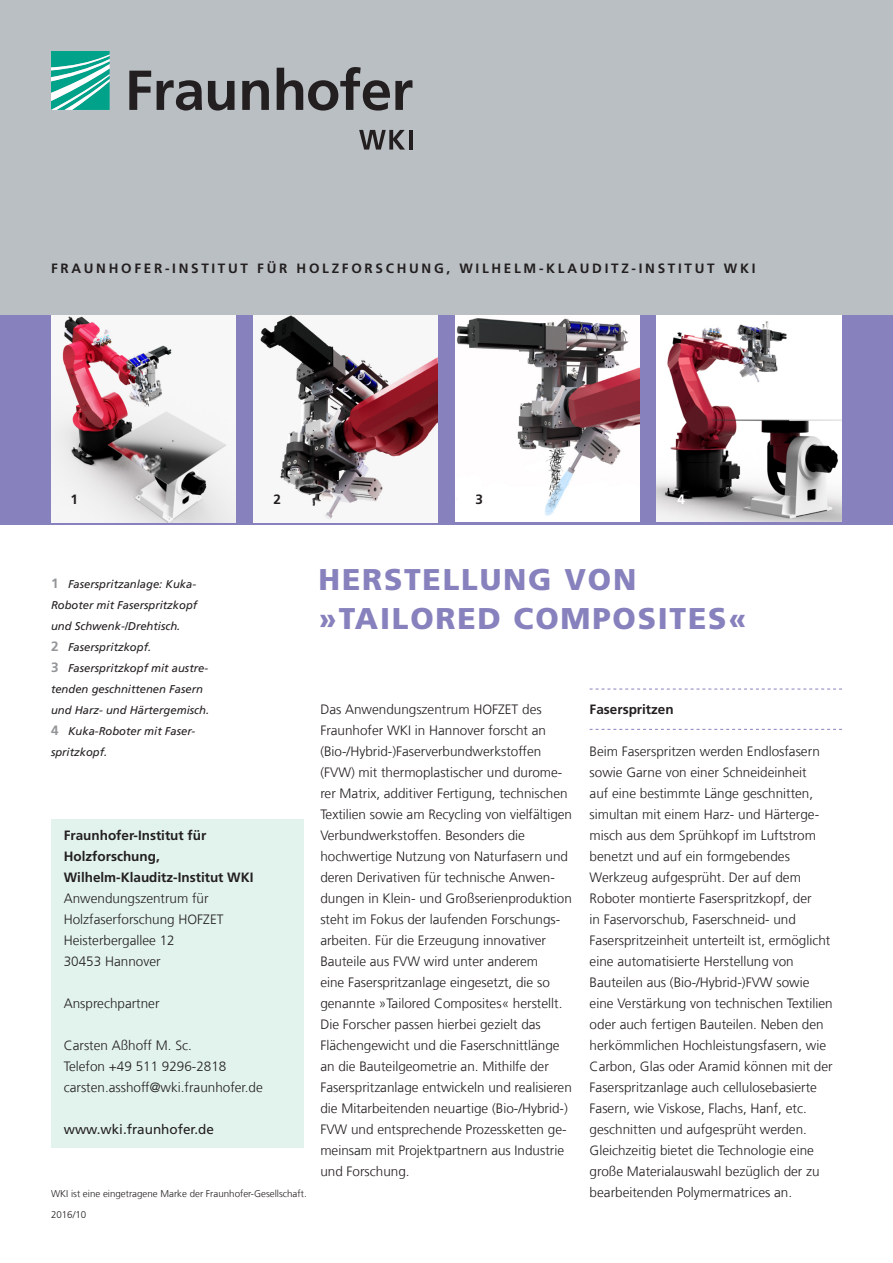
<style>
.page{position:relative;width:893px;height:1263px;background:#fff}
.page>*{position:absolute;margin:0;border:0;box-sizing:border-box;transform-origin:0 0}
._00_Titel{font:900 30px "Frutiger LT Com";letter-spacing:.06em;color:#8781bd}
._06_Fließtext{font:300 13.5px/21px "Frutiger LT Com";color:#231f20}
._07_Zwischenüberschr{font:700 13.5px "Frutiger LT Com";letter-spacing:.2em;color:#231f20}
._07_Zwischenüberschr-2{font:700 13.5px "Frutiger LT Com";color:#231f20}
._07_Zwischenüberschr-3{font:13.5px "Frutiger LT Com";color:#231f20}
._07a_Zwischenübersch{font:700 13.5px "Frutiger LT Com";color:#231f20}
._11_Bildnummer{font:700 13.5px "Frutiger LT Com";color:#231f20}
._11_Bildnummer-2{font:700 13.5px "Frutiger LT Com";color:#fff}
._05_Marginalie_Bildu{font:italic 11.25px/21px "Frutiger LT Com";color:#231f20}
._05a_Marginalie_Mark{font:300 9.75px "Frutiger LT Com";color:#231f20}
.s1{font-weight:700;font-style:normal;font-size:13.5px;color:#939598}
</style>
<div class="page">
<div style="left:0;top:315px;width:893px;height:210px;background:#8781bd"></div>
<div style="left:51px;top:819px;width:252px;height:329px;background:#e2f3ee"></div>
<img style="left:657px;top:315px;width:185px;height:207px">
<img style="left:253px;top:315px;width:185px;height:207px">
<img style="left:455px;top:315px;width:185px;height:204px">
<img style="left:51px;top:315px;width:184px;height:207px">
<svg style="left:590px;top:689px;width:252px;height:1px"></svg>
<svg style="left:590px;top:729px;width:252px;height:1px"></svg>
<div style="left:0;top:0;width:893px;height:315px;background:#babfc3"></div>
<svg style="left:51px;top:51px;width:59px;height:59px;background:#4bbcab"></svg>
<svg style="left:129px;top:67px;width:283px;height:44px"></svg>
<svg style="left:359px;top:130px;width:46px;height:20px"></svg>
<hr style="left:409px;top:130px;width:3px;height:20px;background:#231f20">
<p class="_07_Zwischenüberschr" style="left:51px;top:260px;width:706px">FRAUNHOFER-INSTITUT FÜR HOLZFORSCHUNG, WILHELM-KLAUDITZ-INSTITUT WKI</p>
<p class="_07_Zwischenüberschr" style="left:51px;top:260px;width:298px">WILHELM-KLAUDI Z-INSTITUT WKI</p>
<p class="_11_Bildnummer" style="left:70px;top:491px;width:9px">1</p>
<p class="_11_Bildnummer" style="left:273px;top:491px;width:9px">2</p>
<p class="_11_Bildnummer" style="left:475px;top:491px;width:9px">3</p>
<p class="_11_Bildnummer-2" style="left:677px;top:491px;width:9px">4</p>
<p class="_05_Marginalie_Bildu" style="left:51px;top:574px;width:148px;text-align:justify"><span class="s1">1</span> Faserspritzanlage: Kuka-Roboter mit Faserspritzkopf und Schwenk-/Drehtisch.</p>
<p class="_05_Marginalie_Bildu" style="left:51px;top:637px;width:102px"><span class="s1">2</span> Faserspritzkopf.</p>
<p class="_05_Marginalie_Bildu" style="left:51px;top:658px;width:160px"><span class="s1">3</span> Faserspritzkopf mit austre&shy;tenden geschnittenen Fasern und Harz- und Härtergemisch.</p>
<p class="_05_Marginalie_Bildu" style="left:51px;top:721px;width:146px"><span class="s1">4</span> Kuka-Roboter mit Faser&shy;spritzkopf.</p>
<p class="_07_Zwischenüberschr-2" style="left:64px;top:827px;width:144px">Fraunhofer-Institut für</p>
<p class="_07_Zwischenüberschr-2" style="left:64px;top:848px;width:97px">Holzforschung,</p>
<p class="_07_Zwischenüberschr-2" style="left:64px;top:869px;width:191px">Wilhelm-Klauditz-Institut WKI</p>
<p class="_06_Fließtext" style="left:64px;top:888px;width:146px">Anwendungszentrum für</p>
<p class="_06_Fließtext" style="left:64px;top:909px;width:161px">Holzfaserforschung HOFZET</p>
<p class="_06_Fließtext" style="left:64px;top:930px;width:113px">Heisterbergallee 12</p>
<p class="_06_Fließtext" style="left:64px;top:951px;width:98px">30453 Hannover</p>
<p class="_06_Fließtext" style="left:64px;top:993px;width:97px">Ansprechpartner</p>
<p class="_06_Fließtext" style="left:64px;top:1035px;width:130px">Carsten Aßhoff M. Sc.</p>
<p class="_06_Fließtext" style="left:64px;top:1056px;width:164px">Telefon +49 511 9296-2818</p>
<p class="_06_Fließtext" style="left:64px;top:1077px;width:201px">carsten.asshoff@wki.fraunhofer.de</p>
<p class="_07_Zwischenüberschr-3" style="left:64px;top:1121px;width:152px">www.wki.fraunhofer.de</p>
<p class="_05a_Marginalie_Mark" style="left:51px;top:1188px;width:257px">WKI ist eine eingetragene Marke der Fraunhofer-Gesellschaft.</p>
<p class="_05a_Marginalie_Mark" style="left:51px;top:1209px;width:37px">2016/10</p>
<p class="_00_Titel" style="left:319px;top:561px;width:319px">HERSTELLUNG VON</p>
<p class="_00_Titel" style="left:319px;top:600px;width:430px">»TAILORED COMPOSITES«</p>
<p class="_06_Fließtext" style="left:320px;top:699px;width:253px">Das Anwendungszentrum HOFZET des Fraunhofer WKI in Hannover forscht an (Bio-/Hybrid-)Faserverbundwerkstoffen (FVW) mit thermoplastischer und durome&shy;rer Matrix, additiver Fertigung, technischen Textilien sowie am Recycling von vielfältigen Verbundwerkstoffen. Besonders die hochwertige Nutzung von Naturfasern und deren Derivativen für technische Anwen&shy;dungen in Klein- und Großserienproduktion steht im Fokus der laufenden Forschungs&shy;arbeiten. Für die Erzeugung innovativer Bauteile aus FVW wird unter anderem<br>eine Faserspritzanlage eingesetzt, die so genannte »Tailored Composites« herstellt.<br>Die Forscher passen hierbei gezielt das Flächengewicht und die Faserschnittlänge an die Bauteilgeometrie an. Mithilfe der Faserspritzanlage entwickeln und realisieren die Mitarbeitenden neuartige (Bio-/Hybrid-)<br>FVW und entsprechende Prozessketten ge&shy;meinsam mit Projektpartnern aus Industrie und Forschung.</p>
<p class="_07a_Zwischenübersch" style="left:590px;top:701px;width:86px">Faserspritzen</p>
<p class="_06_Fließtext" style="left:590px;top:741px;width:245px">Beim Faserspritzen werden Endlosfasern sowie Garne von einer Schneideinheit<br>auf eine bestimmte Länge geschnitten, simultan mit einem Harz- und Härterge&shy;misch aus dem Sprühkopf im Luftstrom benetzt und auf ein formgebendes Werkzeug aufgesprüht. Der auf dem Roboter montierte Faserspritzkopf, der<br>in Faservorschub, Faserschneid- und Faserspritzeinheit unterteilt ist, ermöglicht eine automatisierte Herstellung von Bauteilen aus (Bio-/Hybrid-)FVW sowie eine Verstärkung von technischen Textilien oder auch fertigen Bauteilen. Neben den herkömmlichen Hochleistungsfasern, wie Carbon, Glas oder Aramid können mit der Faserspritzanlage auch cellulosebasierte Fasern, wie Viskose, Flachs, Hanf, etc. geschnitten und aufgesprüht werden.<br>Gleichzeitig bietet die Technologie eine große Materialauswahl bezüglich der zu bearbeitenden Polymermatrices an.</p>
</div>
